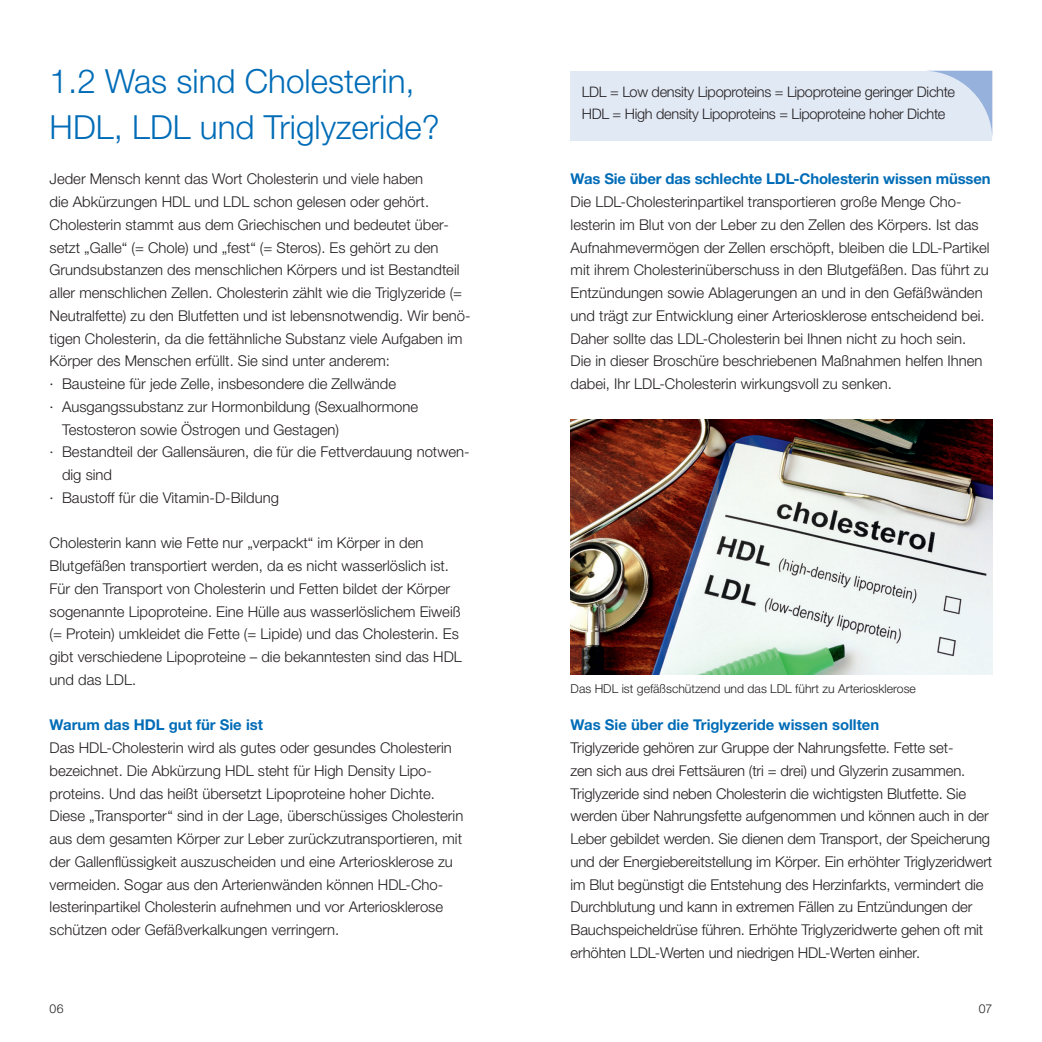
<style>
.page{position:relative;width:1042px;height:1042px;background:#fff}
.page>*{position:absolute;margin:0;border:0;box-sizing:border-box;transform-origin:0 0}
.Headline{font:300 33.25px/45.5px "Helvetica Neue LT";color:#006cb7}
.Fließtext{font:14.88px/22.8px "Helvetica Neue World 45 Lt";color:#231f20}
.Fließtext-2{font:700 14.88px "Helvetica Neue World 75";letter-spacing:-.01em;color:#006cb7}
.Fließtext-3{font:14.53px "Helvetica Neue World 45 Lt";letter-spacing:-.02em;color:#231f20}
.Fließtext-4{font:12.25px "Helvetica Neue World 45 Lt";color:#231f20}
</style>
<div class="page">
<img style="left:570px;top:420px;width:422px;height:255px">
<div style="left:570px;top:71px;width:422px;height:69px;background:#e1e9f5"></div>
<svg style="left:930px;top:71px;width:62px;height:61px"></svg>
<p class="Headline" style="left:50px;top:58px;width:391px">1.2 Was sind Cholesterin,<br>HDL, LDL und Triglyzeride?</p>
<p class="Fließtext" style="left:50px;top:168px;width:422px">Jeder Mensch kennt das Wort Cholesterin und viele haben<br>die Abkürzungen HDL und LDL schon gelesen oder gehört.<br>Cholesterin stammt aus dem Griechischen und bedeutet über&shy;setzt „Galle“ (= Chole) und „fest“ (= Steros). Es gehört zu den Grundsubstanzen des menschlichen Körpers und ist Bestandteil aller menschlichen Zellen. Cholesterin zählt wie die Triglyzeride (= Neutralfette) zu den Blutfetten und ist lebensnotwendig. Wir benö&shy;tigen Cholesterin, da die fettähnliche Substanz viele Aufgaben im Körper des Menschen erfüllt. Sie sind unter anderem:</p>
<p class="Fließtext" style="left:50px;top:372px;width:348px">· Bausteine für jede Zelle, insbesondere die Zellwände</p>
<p class="Fließtext" style="left:62px;top:395px;width:358px;text-indent:-12px">· Ausgangssubstanz zur Hormonbildung (Sexualhormone<br>Testosteron sowie Östrogen und Gestagen)</p>
<p class="Fließtext" style="left:62px;top:441px;width:409px;text-indent:-12px">· Bestandteil der Gallensäuren, die für die Fettverdauung notwen&shy;dig sind</p>
<p class="Fließtext" style="left:50px;top:486px;width:231px">· Baustoff für die Vitamin-D-Bildung</p>
<p class="Fließtext" style="left:50px;top:532px;width:414px">Cholesterin kann wie Fette nur „verpackt“ im Körper in den Blutgefäßen transportiert werden, da es nicht wasserlöslich ist.<br>Für den Transport von Cholesterin und Fetten bildet der Körper sogenannte Lipoproteine. Eine Hülle aus wasserlöslichem Eiweiß (= Protein) umkleidet die Fette (= Lipide) und das Cholesterin. Es gibt verschiedene Lipoproteine – die bekanntesten sind das HDL und das LDL.</p>
<p class="Fließtext-2" style="left:50px;top:716px;width:215px">Warum das HDL gut für Sie ist</p>
<p class="Fließtext" style="left:50px;top:736px;width:415px">Das HDL-Cholesterin wird als gutes oder gesundes Cholesterin bezeichnet. Die Abkürzung HDL steht für High Density Lipo&shy;proteins. Und das heißt übersetzt Lipoproteine hoher Dichte.<br>Diese „Transporter“ sind in der Lage, überschüssiges Cholesterin aus dem gesamten Körper zur Leber zurückzutransportieren, mit der Gallenflüssigkeit auszuscheiden und eine Arteriosklerose zu vermeiden. Sogar aus den Arterienwänden können HDL-Cho&shy;lesterinpartikel Cholesterin aufnehmen und vor Arteriosklerose schützen oder Gefäßverkalkungen verringern.</p>
<p class="Fließtext-3" style="left:582px;top:83px;width:375px">LDL = Low density Lipoproteins = Lipoproteine geringer Dichte</p>
<p class="Fließtext-3" style="left:582px;top:106px;width:365px">HDL = High density Lipoproteins = Lipoproteine hoher Dichte</p>
<p class="Fließtext-2" style="left:570px;top:170px;width:421px">Was Sie über das schlechte LDL-Cholesterin wissen müssen</p>
<p class="Fließtext" style="left:570px;top:190px;width:420px">Die LDL-Cholesterinpartikel transportieren große Menge Cho&shy;lesterin im Blut von der Leber zu den Zellen des Körpers. Ist das Aufnahmevermögen der Zellen erschöpft, bleiben die LDL-Partikel mit ihrem Cholesterinüberschuss in den Blutgefäßen. Das führt zu Entzündungen sowie Ablagerungen an und in den Gefäßwänden und trägt zur Entwicklung einer Arteriosklerose entscheidend bei.<br>Daher sollte das LDL-Cholesterin bei Ihnen nicht zu hoch sein.<br>Die in dieser Broschüre beschriebenen Maßnahmen helfen Ihnen dabei, Ihr LDL-Cholesterin wirkungsvoll zu senken.</p>
<p class="Fließtext-4" style="left:570px;top:682px;width:347px">Das HDL ist gefäßschützend und das LDL führt zu Arteriosklerose</p>
<p class="Fließtext-2" style="left:570px;top:716px;width:310px">Was Sie über die Triglyzeride wissen sollten</p>
<p class="Fließtext" style="left:570px;top:736px;width:423px">Triglyzeride gehören zur Gruppe der Nahrungsfette. Fette set-<br>zen sich aus drei Fettsäuren (tri = drei) und Glyzerin zusammen.<br>Triglyzeride sind neben Cholesterin die wichtigsten Blutfette. Sie werden über Nahrungsfette aufgenommen und können auch in der Leber gebildet werden. Sie dienen dem Transport, der Speicherung und der Energiebereitstellung im Körper. Ein erhöhter Triglyzeridwert im Blut begünstigt die Entstehung des Herzinfarkts, vermindert die Durchblutung und kann in extremen Fällen zu Entzündungen der Bauchspeicheldrüse führen. Erhöhte Triglyzeridwerte gehen oft mit erhöhten LDL-Werten und niedrigen HDL-Werten einher.</p>
<p class="Fließtext-4" style="left:50px;top:1001px;width:15px">06</p>
<p class="Fließtext-4" style="left:979px;top:1001px;width:15px">07</p>
</div>
